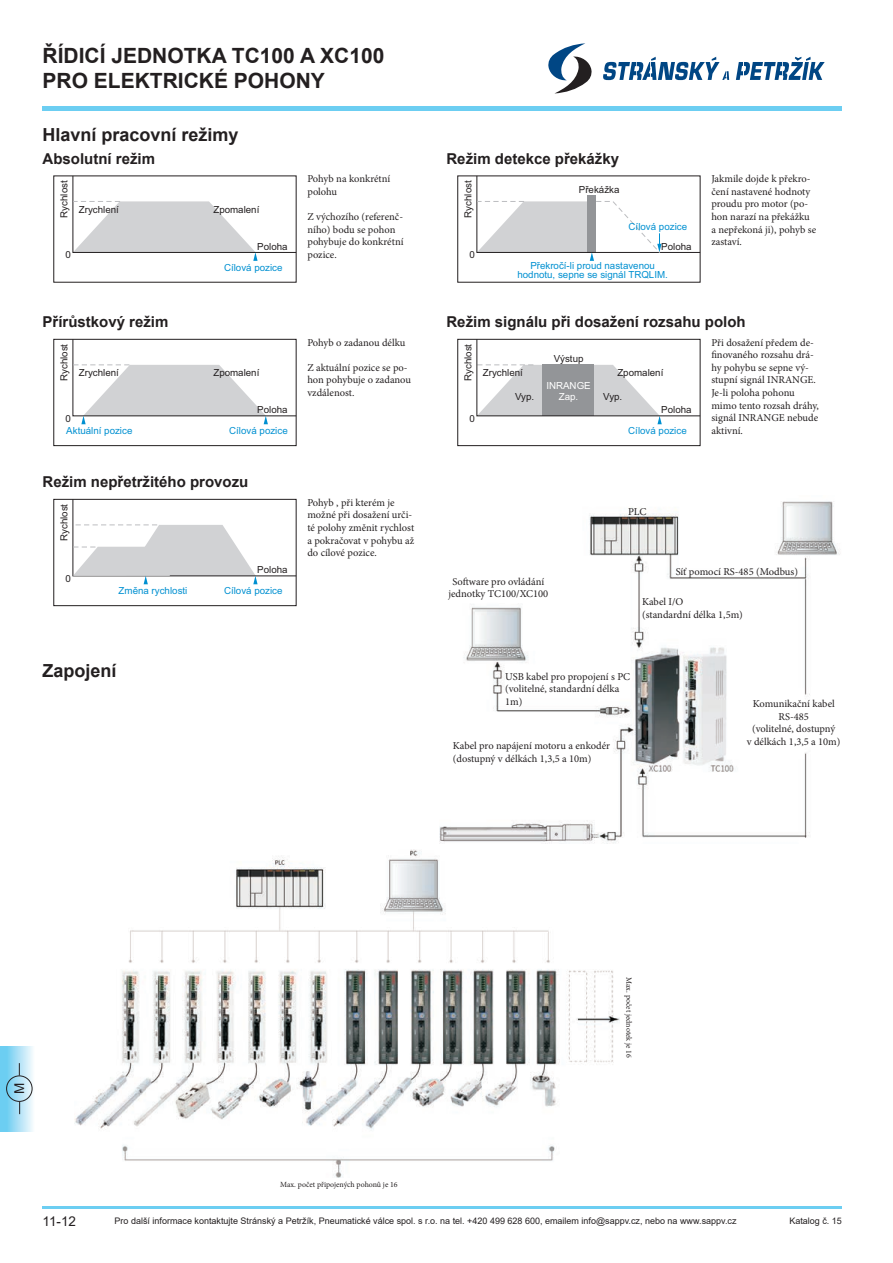
<style>
.page{position:relative;width:893px;height:1263px;background:#fff}
.page>*{position:absolute;margin:0;border:0;box-sizing:border-box;transform-origin:0 0}
.t1{font:700 21px/25.2px "Arial";color:#231f20}
.t2{font:700 18px "Arial";color:#231f20}
.t3{font:700 15px "Arial";color:#231f20}
.t4{font:13.5px "Arial";color:#231f20}
.t5{font:10.5px/12.6px "Minion Pro";color:#231f20}
.t6{font:9.75px "Arial";color:#231f20}
.t7{font:9.75px/9px "Arial";color:#0090d1;text-align:center}
.t8{font:9.75px "Arial";color:#fff}
.t9{font:9px "Arial";color:#231f20}
.t10{font:7.8px "Minion Pro";color:#231f20}
</style>
<div class="page">
<div style="left:43px;top:106px;width:799px;height:5px;background:#6ccef2"></div>
<svg style="left:548px;top:43px;width:44px;height:50px"></svg>
<svg style="left:603px;top:57px;width:126px;height:23px"></svg>
<svg style="left:736px;top:57px;width:89px;height:23px"></svg>
<hr style="left:43px;top:1207px;width:799px;height:2px;background:#6ccef2">
<svg style="left:0;top:1046px;width:33px;height:85px;background:#a0dbf2"></svg>
<div style="left:6px;top:1075px;width:26px;height:27px;border:1px solid #231f20;border-radius:50%"></div>
<svg style="left:19px;top:1063px;width:1px;height:12px"></svg>
<svg style="left:19px;top:1102px;width:1px;height:12px"></svg>
<img style="left:439px;top:501px;width:401px;height:342px">
<svg style="left:72px;top:175px;width:225px;height:86px"></svg>
<div style="left:53px;top:339px;width:244px;height:107px;border:1px solid #231f20"></div>
<svg style="left:72px;top:339px;width:225px;height:85px"></svg>
<div style="left:457px;top:339px;width:243px;height:107px;border:1px solid #231f20"></div>
<svg style="left:476px;top:339px;width:224px;height:85px"></svg>
<svg style="left:476px;top:175px;width:224px;height:86px"></svg>
<div style="left:53px;top:499px;width:244px;height:107px;border:1px solid #231f20"></div>
<svg style="left:72px;top:499px;width:225px;height:85px"></svg>
<img style="left:74px;top:849px;width:546px;height:329px">
<h1 class="t1" style="left:43px;top:43px;width:343px">ŘÍDICÍ JEDNOTKA TC100 A XC100<br>PRO ELEKTRICKÉ POHONY</h1>
<h2 class="t2" style="left:43px;top:122px;width:198px">Hlavní pracovní režimy</h2>
<h3 class="t3" style="left:43px;top:148px;width:114px">Absolutní režim</h3>
<h3 class="t3" style="left:446px;top:148px;width:174px">Režim detekce překážky</h3>
<p class="t6" style="left:57px;top:218px;width:39px;rotate:-90deg">Rychlost</p>
<p class="t6" style="left:79px;top:203px;width:42px">Zrychlení</p>
<p class="t6" style="left:213px;top:203px;width:48px">Zpomalení</p>
<p class="t6" style="left:66px;top:248px;width:7px">0</p>
<p class="t6" style="left:257px;top:239px;width:32px">Poloha</p>
<p class="t7" style="left:224px;top:263px;width:60px">Cílová pozice</p>
<p class="t5" style="left:307px;top:173px;width:85px">Pohyb na konkrétní polohu</p>
<p class="t5" style="left:307px;top:210px;width:98px">Z výchozího (referenč&shy;ního) bodu se pohon pohybuje do konkrétní pozice.</p>
<p class="t6" style="left:461px;top:218px;width:39px;rotate:-90deg">Rychlost</p>
<p class="t6" style="left:469px;top:248px;width:7px">0</p>
<p class="t6" style="left:579px;top:182px;width:42px">Překážka</p>
<p class="t7" style="left:629px;top:222px;width:60px">Cílová pozice</p>
<p class="t6" style="left:661px;top:239px;width:32px">Poloha</p>
<p class="t7" style="left:517px;top:261px;width:152px">Překročí-li proud nastavenou hodnotu, sepne se signál TRQLIM.</p>
<p class="t5" style="left:711px;top:173px;width:106px">Jakmile dojde k překro&shy;čení nastavené hodnoty proudu pro motor (po&shy;hon narazí na překážku a nepřekoná ji), pohyb se zastaví.</p>
<h3 class="t3" style="left:43px;top:311px;width:127px">Přírůstkový režim</h3>
<h3 class="t3" style="left:446px;top:311px;width:301px">Režim signálu při dosažení rozsahu poloh</h3>
<p class="t6" style="left:57px;top:381px;width:39px;rotate:-90deg">Rychlost</p>
<p class="t6" style="left:79px;top:366px;width:42px">Zrychlení</p>
<p class="t6" style="left:213px;top:366px;width:48px">Zpomalení</p>
<p class="t6" style="left:66px;top:412px;width:7px">0</p>
<p class="t6" style="left:257px;top:403px;width:32px">Poloha</p>
<p class="t7" style="left:66px;top:426px;width:68px">Aktuální pozice</p>
<p class="t7" style="left:229px;top:426px;width:60px">Cílová pozice</p>
<p class="t5" style="left:307px;top:336px;width:99px">Pohyb o zadanou délku</p>
<p class="t5" style="left:307px;top:361px;width:105px">Z aktuální pozice se po&shy;hon pohybuje o zadanou vzdálenost.</p>
<p class="t6" style="left:461px;top:381px;width:39px;rotate:-90deg">Rychlost</p>
<p class="t6" style="left:469px;top:412px;width:7px">0</p>
<p class="t6" style="left:554px;top:351px;width:31px">Výstup</p>
<p class="t8" style="left:546px;top:379px;width:46px">INRANGE</p>
<p class="t6" style="left:483px;top:366px;width:42px">Zrychlení</p>
<p class="t6" style="left:617px;top:366px;width:48px">Zpomalení</p>
<p class="t6" style="left:515px;top:390px;width:21px">Vyp.</p>
<p class="t8" style="left:559px;top:390px;width:21px">Zap.</p>
<p class="t6" style="left:603px;top:390px;width:21px">Vyp.</p>
<p class="t6" style="left:661px;top:403px;width:32px">Poloha</p>
<p class="t7" style="left:628px;top:426px;width:60px">Cílová pozice</p>
<p class="t5" style="left:711px;top:336px;width:109px">Při dosažení předem de&shy;finovaného rozsahu drá&shy;hy pohybu se sepne vý&shy;stupní signál INRANGE.<br>Je-li poloha pohonu mimo tento rozsah dráhy, signál INRANGE nebude aktivní.</p>
<h3 class="t3" style="left:43px;top:471px;width:207px">Režim nepřetržitého provozu</h3>
<p class="t6" style="left:57px;top:541px;width:39px;rotate:-90deg">Rychlost</p>
<p class="t5" style="left:307px;top:496px;width:108px">Pohyb , při kterém je možné při dosažení urči&shy;té polohy změnit rychlost a pokračovat v pohybu až do cílové pozice.</p>
<p class="t5" style="left:628px;top:505px;width:20px">PLC</p>
<p class="t6" style="left:66px;top:572px;width:7px">0</p>
<p class="t6" style="left:257px;top:563px;width:32px">Poloha</p>
<p class="t7" style="left:119px;top:586px;width:70px">Změna rychlosti</p>
<p class="t7" style="left:224px;top:586px;width:60px">Cílová pozice</p>
<p class="t5" style="left:448px;top:575px;width:101px;text-align:center">Software pro ovládání jednotky TC100/XC100</p>
<p class="t5" style="left:676px;top:566px;width:124px">Síť pomocí RS-485 (Modbus)</p>
<p class="t5" style="left:642px;top:595px;width:102px">Kabel I/O<br>(standardní délka 1,5m)</p>
<h2 class="t2" style="left:43px;top:657px;width:76px">Zapojení</h2>
<p class="t5" style="left:505px;top:670px;width:127px">USB kabel pro propojení s PC (volitelné, standardní délka<br>1m)</p>
<p class="t5" style="left:453px;top:740px;width:159px">Kabel pro napájení motoru a enkodér (dostupný v délkách 1,3,5 a 10m)</p>
<p class="t5" style="left:747px;top:697px;width:95px;text-align:center">Komunikační kabel<br>RS-485<br>(volitelné, dostupný<br>v délkách 1,3,5 a 10m)</p>
<p class="t4" style="left:10px;top:1094px;width:13px;rotate:-90deg">M</p>
<p class="t10" style="left:634px;top:977px;width:82px;rotate:90deg">Max. počet jednotek je 16</p>
<p class="t10" style="left:280px;top:1179px;width:119px">Max. počet připojených pohonů je 16</p>
<p class="t4" style="left:43px;top:1211px;width:35px">11-12</p>
<p class="t9" style="left:115px;top:1214px;width:623px">Pro další informace kontaktujte Stránský a Petržík, Pneumatické válce spol. s r.o. na tel. +420 499 628 600, emailem info@sappv.cz, nebo na www.sappv.cz</p>
<p class="t9" style="left:789px;top:1214px;width:54px">Katalog č. 15</p>
</div>
